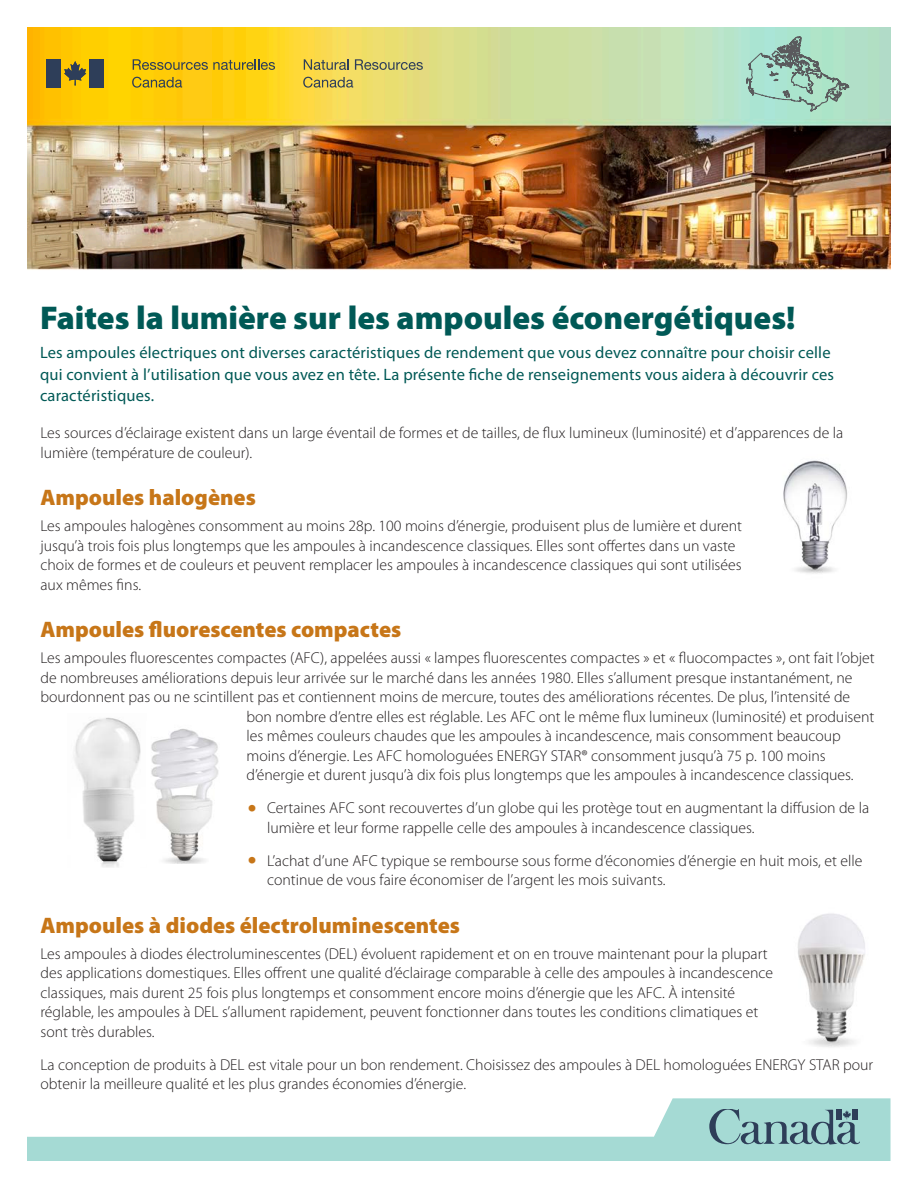
<style>
.page{position:relative;width:918px;height:1188px;background:#fff}
.page>*{position:absolute;margin:0;border:0;box-sizing:border-box;transform-origin:0 0}
.t1{font:900 33px "Myriad Pro";color:#005956}
.t2{font:900 22.5px "Myriad Pro";color:#c77618}
.t3{font:16.5px/21.8px "Myriad Pro";letter-spacing:.01em;color:#005956}
.t4{font:300 15.75px/19.5px "Myriad Pro";color:#231f20}
.s1{font-size:37.5px;color:#c77618}
</style>
<div class="page">
<img style="left:27px;top:27px;width:864px;height:243px">
<div style="left:46px;top:59px;width:15px;height:29px;background:#2e3e59"></div>
<svg style="left:64px;top:61px;width:22px;height:24px"></svg>
<div style="left:90px;top:59px;width:14px;height:29px;background:#2e3e59"></div>
<svg style="left:133px;top:59px;width:142px;height:11px;background:#bfa223"></svg>
<svg style="left:132px;top:77px;width:50px;height:11px"></svg>
<svg style="left:304px;top:59px;width:45px;height:11px"></svg>
<svg style="left:355px;top:59px;width:68px;height:11px"></svg>
<svg style="left:303px;top:77px;width:50px;height:11px"></svg>
<svg style="left:27px;top:1098px;width:864px;height:63px"></svg>
<svg style="left:709px;top:1109px;width:151px;height:42px;background:#88b4b6"></svg>
<img style="left:783px;top:460px;width:64px;height:114px">
<img style="left:798px;top:913px;width:67px;height:134px">
<img style="left:74px;top:717px;width:67px;height:150px">
<img style="left:151px;top:729px;width:68px;height:135px">
<svg style="left:746px;top:37px;width:103px;height:74px;background:#9bc8b7"></svg>
<h1 class="t1" style="left:40px;top:299px;width:757px">Faites la lumière sur les ampoules éconergétiques!</h1>
<p class="t3" style="left:40px;top:341px;width:796px">Les ampoules électriques ont diverses caractéristiques de rendement que vous devez connaître pour choisir celle qui convient à l’utilisation que vous avez en tête. La présente fiche de renseignements vous aidera à découvrir ces caractéristiques.</p>
<p class="t4" style="left:40px;top:423px;width:804px">Les sources d’éclairage existent dans un large éventail de formes et de tailles, de flux lumineux (luminosité) et d’apparences de la lumière (température de couleur).</p>
<h2 class="t2" style="left:40px;top:485px;width:217px">Ampoules halogènes</h2>
<p class="t4" style="left:40px;top:516px;width:703px">Les ampoules halogènes consomment au moins 28p. 100 moins d’énergie, produisent plus de lumière et durent jusqu’à trois fois plus longtemps que les ampoules à incandescence classiques. Elles sont offertes dans un vaste choix de formes et de couleurs et peuvent remplacer les ampoules à incandescence classiques qui sont utilisées aux mêmes fins.</p>
<h2 class="t2" style="left:40px;top:617px;width:362px">Ampoules fluorescentes compactes</h2>
<p class="t4" style="left:40px;top:648px;width:836px">Les ampoules fluorescentes compactes (AFC), appelées aussi « lampes fluorescentes compactes » et « fluocompactes », ont fait l’objet</p>
<p class="t4" style="left:40px;top:668px;width:813px">de nombreuses améliorations depuis leur arrivée sur le marché dans les années 1980. Elles s’allument presque instantanément, ne</p>
<p class="t4" style="left:40px;top:687px;width:811px">bourdonnent pas ou ne scintillent pas et contiennent moins de mercure, toutes des améliorations récentes. De plus, l’intensité de</p>
<p class="t4" style="left:247px;top:707px;width:629px">bon nombre d’entre elles est réglable. Les AFC ont le même flux lumineux (luminosité) et produisent</p>
<p class="t4" style="left:247px;top:726px;width:596px">les mêmes couleurs chaudes que les ampoules à incandescence, mais consomment beaucoup</p>
<p class="t4" style="left:247px;top:746px;width:581px">moins d’énergie. Les AFC homologuées ENERGY STAR® consomment jusqu’à 75 p. 100 moins</p>
<p class="t4" style="left:247px;top:765px;width:609px">d’énergie et durent jusqu’à dix fois plus longtemps que les ampoules à incandescence classiques.</p>
<p class="t4" style="left:267px;top:798px;width:604px;text-indent:-20px"><span class="s1">•</span> Certaines AFC sont recouvertes d’un globe qui les protège tout en augmentant la diffusion de la lumière et leur forme rappelle celle des ampoules à incandescence classiques.</p>
<p class="t4" style="left:267px;top:851px;width:597px;text-indent:-20px"><span class="s1">•</span> L’achat d’une AFC typique se rembourse sous forme d’économies d’énergie en huit mois, et elle continue de vous faire économiser de l’argent les mois suivants.</p>
<h2 class="t2" style="left:40px;top:912px;width:421px">Ampoules à diodes électroluminescentes</h2>
<p class="t4" style="left:40px;top:944px;width:734px">Les ampoules à diodes électroluminescentes (DEL) évoluent rapidement et on en trouve maintenant pour la plupart des applications domestiques. Elles offrent une qualité d’éclairage comparable à celle des ampoules à incandescence classiques, mais durent 25 fois plus longtemps et consomment encore moins d’énergie que les AFC. À intensité réglable, les ampoules à DEL s’allument rapidement, peuvent fonctionner dans toutes les conditions climatiques et sont très durables.</p>
<p class="t4" style="left:40px;top:1055px;width:834px">La conception de produits à DEL est vitale pour un bon rendement. Choisissez des ampoules à DEL homologuées ENERGY STAR pour obtenir la meilleure qualité et les plus grandes économies d’énergie.</p>
</div>
